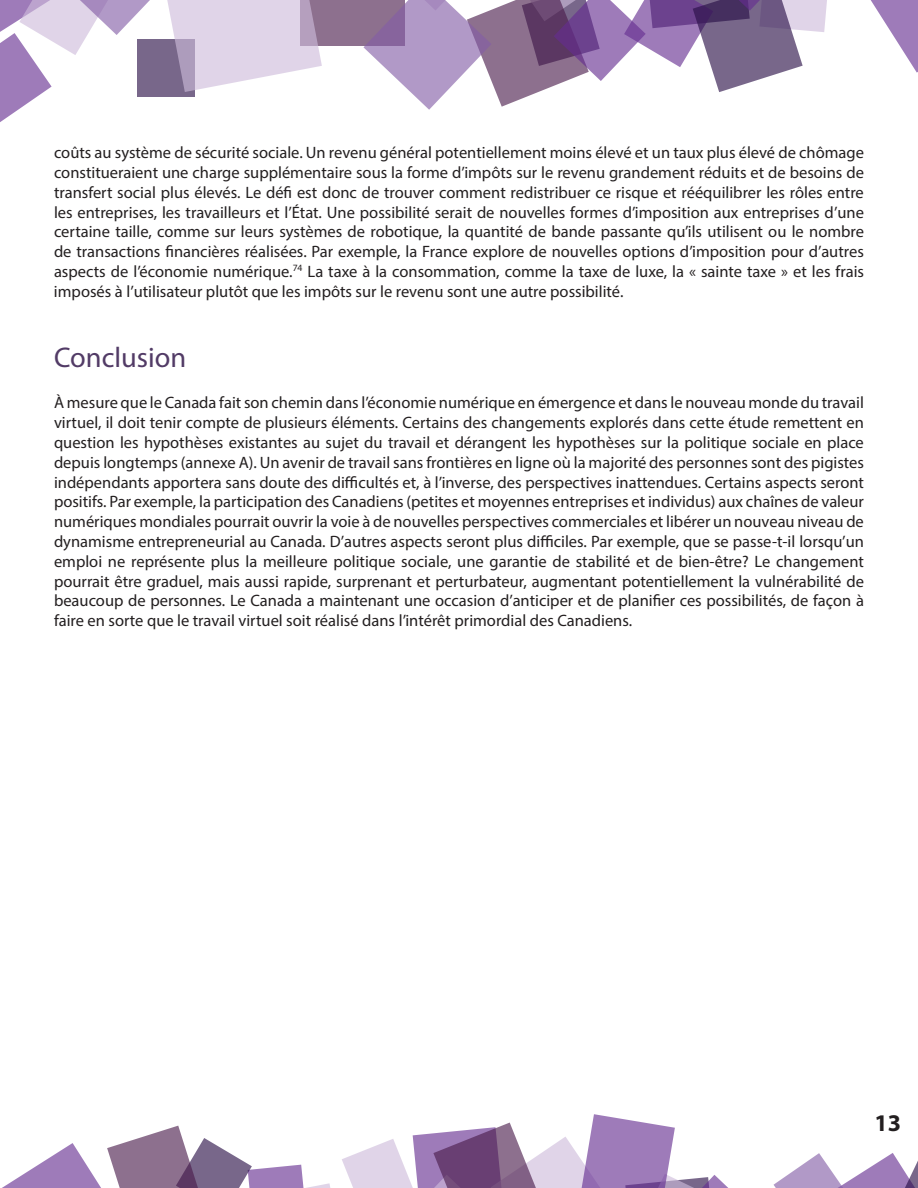
<style>
.page{position:relative;width:918px;height:1188px;background:#fff}
.page>*{position:absolute;margin:0;border:0;box-sizing:border-box;transform-origin:0 0}
.t1{font:28.5px "Myriad Pro";color:#523b66}
.t2{font:700 24px "Myriad Pro";color:#231f20}
.t3{font:16.5px/19.8px "Myriad Pro";color:#231f20;text-align:justify}
</style>
<div class="page">
<div style="left:300px;top:0;width:104px;height:46px;background:#8d708e"></div>
<svg style="left:0;top:0;width:322px;height:122px"></svg>
<svg style="left:870px;top:0;width:48px;height:73px"></svg>
<svg style="left:363px;top:0;width:464px;height:110px"></svg>
<svg style="left:774px;top:1153px;width:144px;height:35px"></svg>
<svg style="left:2px;top:1114px;width:726px;height:74px"></svg>
<p class="t3" style="left:54px;top:142px;width:812px">coûts au système de sécurité sociale. Un revenu général potentiellement moins élevé et un taux plus élevé de chômage constitueraient une charge supplémentaire sous la forme d’impôts sur le revenu grandement réduits et de besoins de transfert social plus élevés. Le défi est donc de trouver comment redistribuer ce risque et rééquilibrer les rôles entre les entreprises, les travailleurs et l’État. Une possibilité serait de nouvelles formes d’imposition aux entreprises d’une certaine taille, comme sur leurs systèmes de robotique, la quantité de bande passante qu’ils utilisent ou le nombre de transactions financières réalisées. Par exemple, la France explore de nouvelles options d’imposition pour d’autres aspects de l’économie numérique.<sup>74</sup> La taxe à la consommation, comme la taxe de luxe, la « sainte taxe » et les frais imposés à l’utilisateur plutôt que les impôts sur le revenu sont une autre possibilité.</p>
<h1 class="t1" style="left:54px;top:340px;width:134px">Conclusion</h1>
<p class="t3" style="left:54px;top:393px;width:812px">À mesure que le Canada fait son chemin dans l’économie numérique en émergence et dans le nouveau monde du travail virtuel, il doit tenir compte de plusieurs éléments. Certains des changements explorés dans cette étude remettent en question les hypothèses existantes au sujet du travail et dérangent les hypothèses sur la politique sociale en place depuis longtemps (annexe A). Un avenir de travail sans frontières en ligne où la majorité des personnes sont des pigistes indépendants apportera sans doute des difficultés et, à l’inverse, des perspectives inattendues. Certains aspects seront positifs. Par exemple, la participation des Canadiens (petites et moyennes entreprises et individus) aux chaînes de valeur numériques mondiales pourrait ouvrir la voie à de nouvelles perspectives commerciales et libérer un nouveau niveau de dynamisme entrepreneurial au Canada. D’autres aspects seront plus difficiles. Par exemple, que se passe-t-il lorsqu’un emploi ne représente plus la meilleure politique sociale, une garantie de stabilité et de bien-être? Le changement pourrait être graduel, mais aussi rapide, surprenant et perturbateur, augmentant potentiellement la vulnérabilité de beaucoup de personnes. Le Canada a maintenant une occasion d’anticiper et de planifier ces possibilités, de façon à faire en sorte que le travail virtuel soit réalisé dans l’intérêt primordial des Canadiens.</p>
<h2 class="t2" style="left:875px;top:1107px;width:28px">13</h2>
</div>
